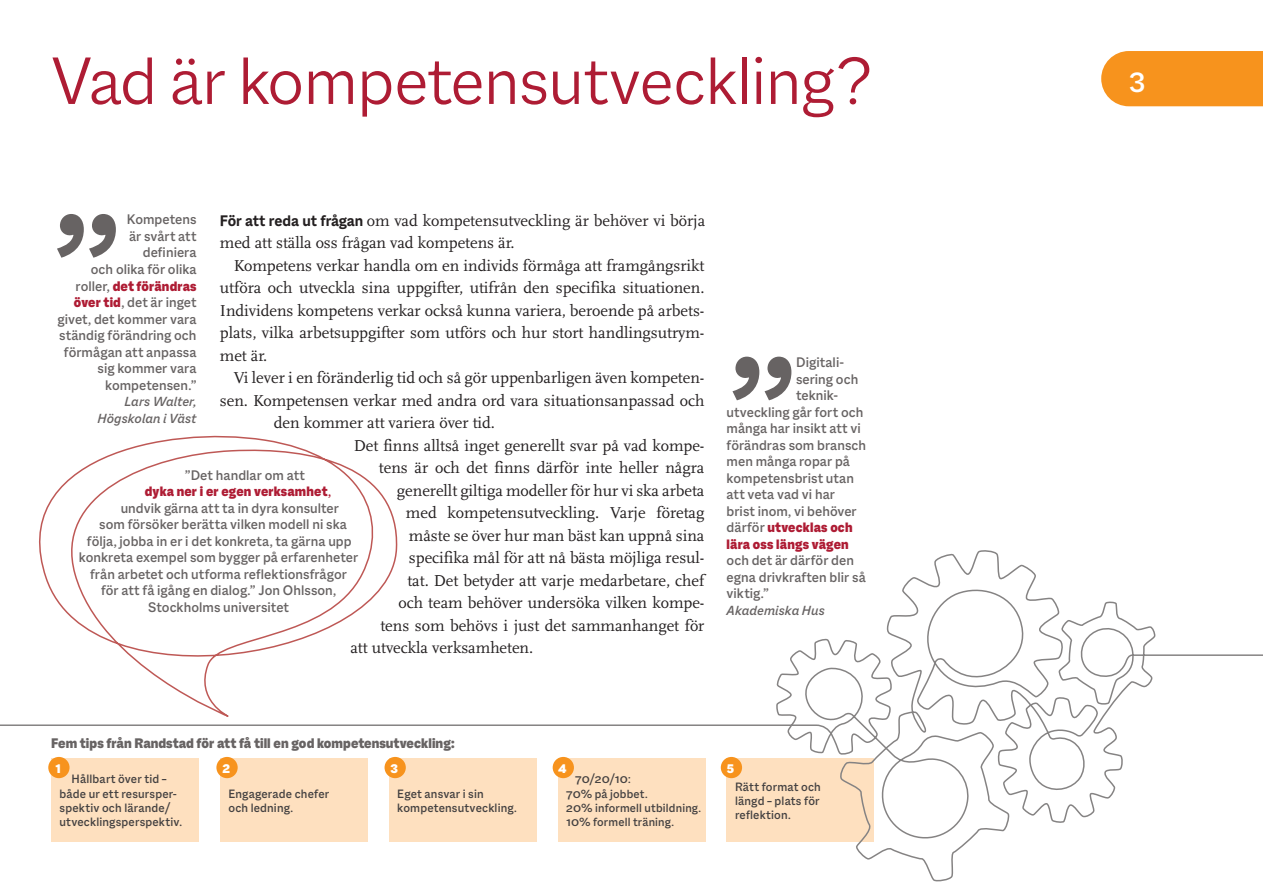
<style>
.page{position:relative;width:1263px;height:893px;background:#fff}
.page>*{position:absolute;margin:0;border:0;box-sizing:border-box;transform-origin:0 0}
.Litet_citat_m_anfang{font:500 185.25px "Macklin Sans";color:#676363}
.Rub1{font:300 72px "Macklin Sans";letter-spacing:-.005em;color:#ae1c34}
.t1{font:500 30px "Macklin Sans";color:#fff}
.Bröd2{font:16.5px/22.5px "Scala";letter-spacing:-.005em;color:#231f20;text-align:justify}
.Bröd1{font:16.5px/22.5px "Scala";letter-spacing:-.005em;color:#231f20}
.Litet_citat_m_anfang-2{font:500 15px/16.5px "Macklin Sans";letter-spacing:.005em;color:#676363;text-align:right}
.Litet_citat{font:500 15px "Macklin Sans";letter-spacing:.005em;color:#676363}
.Notisrubrik_liten{font:900 15px "Macklin Sans";letter-spacing:.005em;color:#676363}
.Litet_citat_m_anfang-3{font:900 14.7px/16.5px "Macklin Sans";letter-spacing:.015em;color:#ae1c34}
.Litet_citat-2{font:900 14.7px "Macklin Sans";letter-spacing:.015em;color:#ae1c34}
.Litet_citat_namn{font:italic 500 14.25px/16.5px "Macklin Sans";letter-spacing:.005em;color:#676363;text-align:right}
.Notisrubrik_liten-2{font:900 13.5px "Macklin Sans";color:#fff}
.Rutatext_grå{font:500 13.05px/14.2px "Macklin Sans";letter-spacing:.015em;color:#444141}
.Rutatext_grå-2{font:500 12.75px/14.2px "Macklin Sans";letter-spacing:.015em;color:#444141}
.s1{font-family:"Macklin Sans";font-weight:700}
.s2{font-weight:500;font-size:15px;color:#676363}
.s3{font-size:15px}
.s4{font-weight:900;font-size:14.7px;color:#ae1c34}
.s5{font-weight:500;font-size:15px}
</style>
<div class="page">
<div style="left:1101px;top:51px;width:162px;height:55px;background:#f7931d"></div>
<svg style="left:0;top:550px;width:1263px;height:332px"></svg>
<svg style="left:4px;top:435px;width:396px;height:283px"></svg>
<div style="left:51px;top:758px;width:148px;height:84px;background:#fee0bf"></div>
<div style="left:220px;top:758px;width:147px;height:84px;background:#fee0bf"></div>
<div style="left:389px;top:758px;width:147px;height:84px;background:#fee0bf"></div>
<div style="left:558px;top:758px;width:147px;height:84px;background:#fee0bf"></div>
<div style="left:48px;top:757px;width:22px;height:21px;background:#f7931d;border-radius:50%"></div>
<div style="left:216px;top:757px;width:22px;height:21px;background:#f7931d;border-radius:50%"></div>
<div style="left:384px;top:757px;width:22px;height:21px;background:#f7931d;border-radius:50%"></div>
<div style="left:553px;top:757px;width:21px;height:21px;background:#f7931d;border-radius:50%"></div>
<div style="left:721px;top:757px;width:21px;height:21px;background:#f7931d;border-radius:50%"></div>
<p class="Rub1" style="left:51px;top:40px;width:823px">Vad är kompetensutveckling?</p>
<p class="Bröd1" style="left:220px;top:209px;width:487px"><span class="s1">För att reda ut frågan</span> om vad kompetensutveckling är behöver vi börja med att ställa oss frågan vad kompetens är.</p>
<p class="Bröd2" style="left:220px;top:254px;width:486px;text-indent:14px">Kompetens verkar handla om en individs förmåga att framgångsrikt utföra och utveckla sina uppgifter, utifrån den specifika situationen.<br>Individens kompetens verkar också kunna variera, beroende på arbets&shy;plats, vilka arbetsuppgifter som utförs och hur stort handlingsutrym&shy;met är.</p>
<p class="Bröd2" style="left:234px;top:367px;width:472px">Vi lever i en föränderlig tid och så gör uppenbarligen även kompeten-</p>
<p class="Bröd2" style="left:220px;top:389px;width:486px">sen. Kompetensen verkar med andra ord vara situationsanpassad och</p>
<p class="Bröd2" style="left:274px;top:412px;width:223px">den kommer att variera över tid.</p>
<p class="Bröd2" style="left:354px;top:434px;width:352px">Det finns alltså inget generellt svar på vad kompe-</p>
<p class="Bröd2" style="left:379px;top:457px;width:327px">tens är och det finns därför inte heller några</p>
<p class="Bröd2" style="left:397px;top:479px;width:309px">generellt giltiga modeller för hur vi ska arbeta</p>
<p class="Bröd2" style="left:406px;top:502px;width:300px">med kompetensutveckling. Varje företag</p>
<p class="Bröd2" style="left:409px;top:524px;width:297px">måste se över hur man bäst kan uppnå sina</p>
<p class="Bröd2" style="left:409px;top:547px;width:297px">specifika mål för att nå bästa möjliga resul-</p>
<p class="Bröd2" style="left:407px;top:569px;width:298px">tat. Det betyder att varje medarbetare, chef</p>
<p class="Bröd2" style="left:398px;top:592px;width:307px">och team behöver undersöka vilken kompe-</p>
<p class="Bröd2" style="left:380px;top:614px;width:326px">tens som behövs i just det sammanhanget för</p>
<p class="Bröd2" style="left:350px;top:637px;width:184px">att utveckla verksamheten.</p>
<p class="Litet_citat_m_anfang" style="left:51px;top:169px;width:72px">”</p>
<p class="Litet_citat_m_anfang-2" style="left:91px;top:211px;width:107px">Kompetens<br>är svårt att definiera<br>och olika för olika</p>
<p class="Litet_citat_m_anfang-3" style="left:76px;top:278px;width:122px"><span class="s2">roller,</span> <span class="s3">det</span> förändras</p>
<p class="Litet_citat_m_anfang-2" style="left:58px;top:294px;width:141px"><span class="s4">över tid</span>, det är inget givet, det kommer vara ständig förändring och förmågan att anpassa sig kommer vara kompetensen.”</p>
<p class="Litet_citat_namn" style="left:98px;top:393px;width:100px">Lars Walter,<br>Högskolan i Väst</p>
<p class="Litet_citat" style="left:185px;top:466px;width:122px">”Det handlar om att</p>
<p class="Litet_citat-2" style="left:145px;top:483px;width:188px">dyka ner i er egen verksamhet<span class="s5">,</span></p>
<p class="Litet_citat" style="left:121px;top:499px;width:220px">undvik gärna att ta in dyra konsulter</p>
<p class="Litet_citat" style="left:99px;top:516px;width:249px">som försöker berätta vilken modell ni ska</p>
<p class="Litet_citat" style="left:87px;top:532px;width:266px">följa, jobba in er i det konkreta, ta gärna upp</p>
<p class="Litet_citat" style="left:79px;top:549px;width:281px">konkreta exempel som bygger på erfarenheter</p>
<p class="Litet_citat" style="left:90px;top:565px;width:258px">från arbetet och utforma reflektionsfrågor</p>
<p class="Litet_citat" style="left:101px;top:582px;width:236px">för att få igång en dialog.” Jon Ohlsson,</p>
<p class="Litet_citat" style="left:148px;top:598px;width:142px">Stockholms universitet</p>
<p class="Litet_citat_m_anfang" style="left:726px;top:311px;width:72px">”</p>
<p class="Litet_citat_m_anfang-2" style="left:796px;top:354px;width:50px">Digitali-</p>
<p class="Litet_citat_m_anfang-2" style="left:796px;top:370px;width:64px">sering och</p>
<p class="Litet_citat_m_anfang-2" style="left:796px;top:387px;width:43px">teknik-</p>
<p class="Litet_citat_m_anfang-2" style="left:726px;top:403px;width:138px">utveckling går fort och</p>
<p class="Litet_citat_m_anfang-2" style="left:726px;top:420px;width:136px">många har insikt att vi</p>
<p class="Litet_citat_m_anfang-2" style="left:726px;top:436px;width:141px">förändras som bransch</p>
<p class="Litet_citat_m_anfang-2" style="left:726px;top:453px;width:125px">men många ropar på</p>
<p class="Litet_citat_m_anfang-2" style="left:726px;top:469px;width:129px">kompetensbrist utan</p>
<p class="Litet_citat_m_anfang-2" style="left:726px;top:486px;width:110px">att veta vad vi har</p>
<p class="Litet_citat_m_anfang-2" style="left:726px;top:502px;width:132px">brist inom, vi behöver</p>
<p class="Litet_citat_m_anfang-3" style="left:726px;top:519px;width:128px"><span class="s2">därför</span> utvecklas och lära oss längs vägen</p>
<p class="Litet_citat_m_anfang-2" style="left:726px;top:552px;width:141px;text-align:left">och det är därför den egna drivkraften blir så viktig.”</p>
<p class="Litet_citat_namn" style="left:726px;top:602px;width:100px">Akademiska Hus</p>
<p class="Notisrubrik_liten" style="left:51px;top:734px;width:405px">Fem tips från Randstad för att få till en god kompetensutveckling:</p>
<p class="Notisrubrik_liten-2" style="left:55px;top:760px;width:7px">1</p>
<p class="Notisrubrik_liten-2" style="left:222px;top:760px;width:9px">2</p>
<p class="Notisrubrik_liten-2" style="left:391px;top:760px;width:9px">3</p>
<p class="Notisrubrik_liten-2" style="left:558px;top:760px;width:10px">4</p>
<p class="Notisrubrik_liten-2" style="left:727px;top:760px;width:9px">5</p>
<p class="Rutatext_grå-2" style="left:575px;top:772px;width:57px">70/20/10:</p>
<p class="Rutatext_grå-2" style="left:566px;top:786px;width:136px">70% på jobbet.<br>20% informell utbildning.<br>10% formell träning.</p>
<p class="Rutatext_grå" style="left:60px;top:772px;width:124px;text-indent:12px">Hållbart över tid – både ur ett resursper&shy;spektiv och lärande/ utvecklingsperspektiv.</p>
<p class="Rutatext_grå" style="left:735px;top:779px;width:87px;text-align:justify">Rätt format och längd – plats för reflektion.</p>
<p class="Rutatext_grå" style="left:228px;top:786px;width:102px">Engagerade chefer och ledning.</p>
<p class="Rutatext_grå" style="left:397px;top:786px;width:121px">Eget ansvar i sin kompetensutveckling.</p>
<h3 class="t1" style="left:1129px;top:65px;width:18px">3</h3>
</div>
